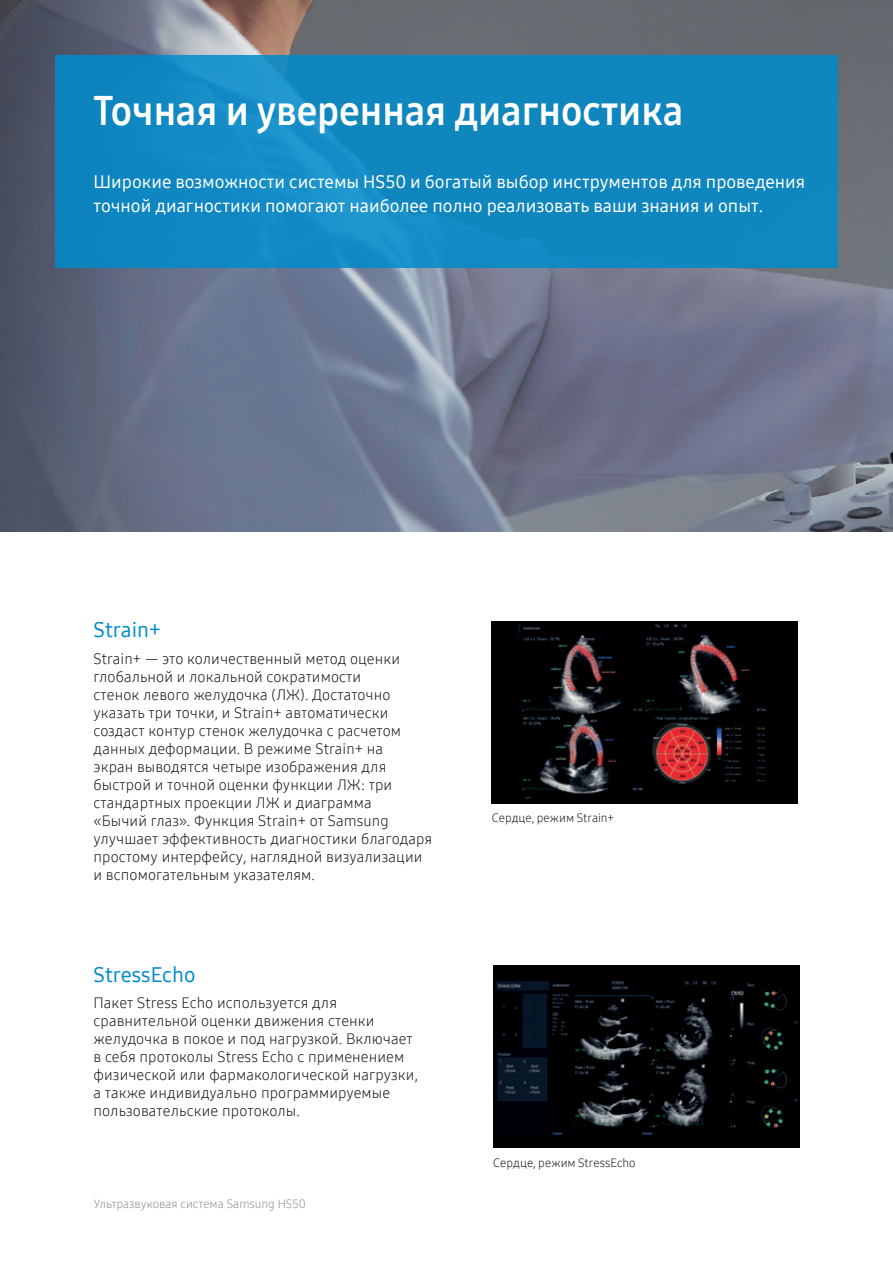
<style>
.page{position:relative;width:893px;height:1263px;background:#fff}
.page>*{position:absolute;margin:0;border:0;box-sizing:border-box;transform-origin:0 0}
.t1{font:40.5px "Samsung One 700";color:#fff;scale:.96 1}
.t2{font:21px "Samsung One 500";color:#008bcc}
.t3{font:18px/24px "Samsung One 500";color:#fff}
.t4{font:15px/18px "Samsung One 300";letter-spacing:.005em;color:#171419}
.t5{font:12px "Samsung One 300";color:#171419}
.t6{font:12px "Samsung One 300";color:#898e91}
</style>
<div class="page">
<div style="left:492px;top:621px;width:306px;height:183px;background:#000001"></div>
<img style="left:519px;top:624px;width:247px;height:176px">
<div style="left:493px;top:965px;width:306px;height:183px;background:#000001"></div>
<img style="left:495px;top:981px;width:303px;height:154px">
<img style="left:0;top:0;width:893px;height:531px">
<div style="left:55px;top:55px;width:783px;height:213px;background:linear-gradient(to right,#1289c4,#1086be)"></div>
<h1 class="t1" style="left:94px;top:84px;width:616px">Точная и уверенная диагностика</h1>
<p class="t3" style="left:94px;top:170px;width:713px">Широкие возможности системы HS50 и богатый выбор инструментов для проведения точной диагностики помогают наиболее полно реализовать ваши знания и опыт.</p>
<h2 class="t2" style="left:94px;top:616px;width:69px">Strain+</h2>
<p class="t4" style="left:94px;top:649px;width:340px">Strain+ — это количественный метод оценки глобальной и локальной сократимости<br>стенок левого желудочка (ЛЖ). Достаточно указать три точки, и Strain+ автоматически создаст контур стенок желудочка с расчетом данных деформации. В режиме Strain+ на<br>экран выводятся четыре изображения для быстрой и точной оценки функции ЛЖ: три стандартных проекции ЛЖ и диаграмма<br>«Бычий глаз». Функция Strain+ от Samsung улучшает эффективность диагностики благодаря простому интерфейсу, наглядной визуализации и вспомогательным указателям.</p>
<h2 class="t2" style="left:94px;top:960px;width:103px">StressEcho</h2>
<p class="t4" style="left:94px;top:994px;width:326px">Пакет Stress Echo используется для сравнительной оценки движения стенки желудочка в покое и под нагрузкой. Включает в себя протоколы Stress Echo с применением физической или фармакологической нагрузки, а также индивидуально программируемые пользовательские протоколы.</p>
<p class="t6" style="left:94px;top:1195px;width:214px">Ультразвуковая система Samsung HS50</p>
<p class="t5" style="left:492px;top:810px;width:124px">Сердце, режим Strain+</p>
<p class="t5" style="left:493px;top:1154px;width:144px">Сердце, режим StressEcho</p>
</div>
